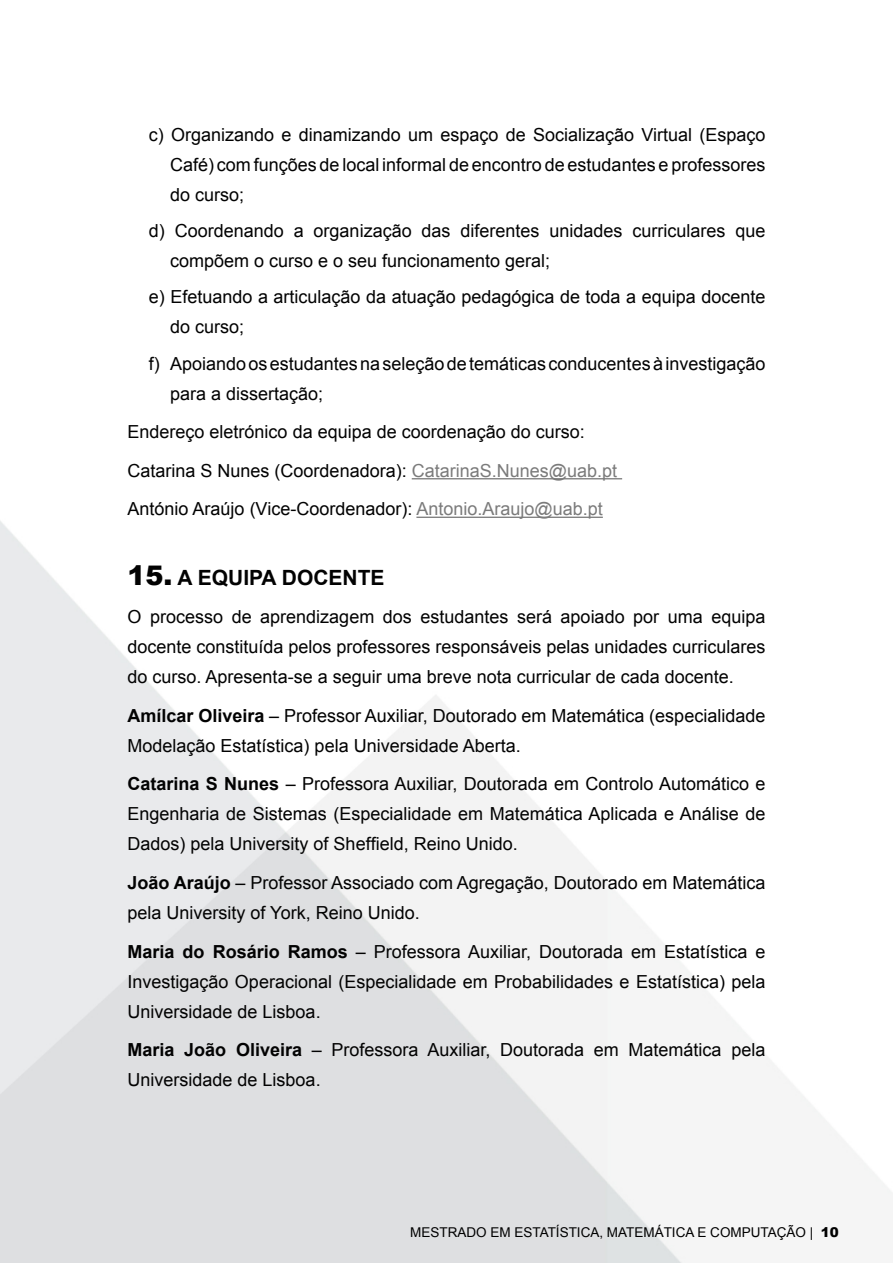
<style>
.page{position:relative;width:893px;height:1263px;background:#fff}
.page>*{position:absolute;margin:0;border:0;box-sizing:border-box;transform-origin:0 0}
.t1{font:700 21px "Arial";color:#020202}
.t2{font:18px/30px "Arial";color:#020202}
.t3{font:13.5px "Arial";color:#000}
.s1{color:#7b7b7b}
.s2{font-weight:900;font-size:27px}
.s3{font-weight:700}
.s4{font-weight:900}
</style>
<div class="page">
<hr style="left:412px;top:478px;width:210px;height:1px;background:#7b7b7b">
<hr style="left:416px;top:517px;width:187px;height:1px;background:#7b7b7b">
<p class="t2" style="left:170px;top:120px;width:597px;text-align:justify;text-indent:-21px">c) Organizando e dinamizando um espaço de Socialização Virtual (Espaço Café) com funções de local informal de encontro de estudantes e professores do curso;</p>
<p class="t2" style="left:170px;top:216px;width:597px;text-indent:-21px">d) Coordenando a organização das diferentes unidades curriculares que compõem o curso e o seu funcionamento geral;</p>
<p class="t2" style="left:170px;top:282px;width:597px;text-indent:-21px">e) Efetuando a articulação da atuação pedagógica de toda a equipa docente do curso;</p>
<p class="t2" style="left:170px;top:349px;width:597px;text-indent:-21px">f) Apoiando os estudantes na seleção de temáticas conducentes à investigação para a dissertação;</p>
<p class="t2" style="left:128px;top:413px;width:491px;line-height:38.5px">Endereço eletrónico da equipa de coordenação do curso:<br>Catarina S Nunes (Coordenadora): <span class="s1">CatarinaS.Nunes@uab.pt<br></span>António Araújo (Vice-Coordenador): <span class="s1">Antonio.Araujo@uab.pt</span></p>
<p class="t1" style="left:128px;top:563px;width:258px"><span class="s2">15.</span> A EQUIPA DOCENTE</p>
<p class="t2" style="left:128px;top:602px;width:639px;text-align:justify">O processo de aprendizagem dos estudantes será apoiado por uma equipa docente constituída pelos professores responsáveis pelas unidades curriculares do curso. Apresenta-se a seguir uma breve nota curricular de cada docente.</p>
<p class="t2" style="left:128px;top:701px;width:639px"><span class="s3">Amílcar Oliveira</span> – Professor Auxiliar, Doutorado em Matemática (especialidade<br>Modelação Estatística) pela Universidade Aberta.</p>
<p class="t2" style="left:128px;top:769px;width:639px;text-align:justify"><span class="s3">Catarina S Nunes</span> – Professora Auxiliar, Doutorada em Controlo Automático e Engenharia de Sistemas (Especialidade em Matemática Aplicada e Análise de Dados) pela University of Sheffield, Reino Unido.</p>
<p class="t2" style="left:128px;top:868px;width:639px"><span class="s3">João Araújo</span> – Professor Associado com Agregação, Doutorado em Matemática pela University of York, Reino Unido.</p>
<p class="t2" style="left:128px;top:936px;width:639px;text-align:justify"><span class="s3">Maria do Rosário Ramos</span> – Professora Auxiliar, Doutorada em Estatística e Investigação Operacional (Especialidade em Probabilidades e Estatística) pela Universidade de Lisboa.</p>
<p class="t2" style="left:128px;top:1035px;width:639px"><span class="s3">Maria João Oliveira</span> – Professora Auxiliar, Doutorada em Matemática pela<br>Universidade de Lisboa.</p>
<p class="t3" style="left:410px;top:1224px;width:430px">MESTRADO EM ESTATÍSTICA, MATEMÁTICA E COMPUTAÇÃO | <span class="s4">10</span></p>
</div>
